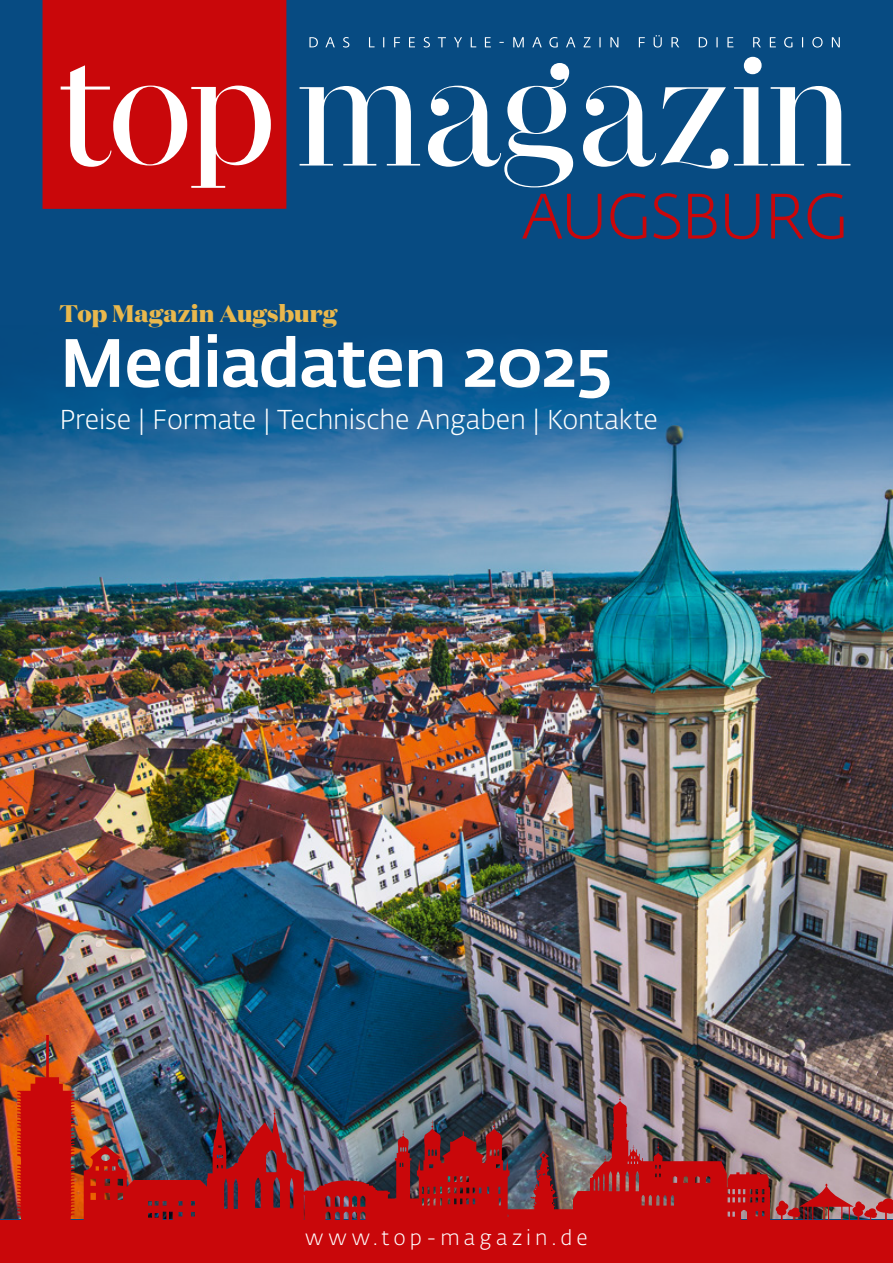
<style>
.page{position:relative;width:893px;height:1263px;background:#074b82}
.page>*{position:absolute;margin:0;border:0;box-sizing:border-box;transform-origin:0 0}
.t1{font:500 67.5px "Fedra Sans Alt Std";letter-spacing:-.015em;color:#fff}
.t2{font:300 27px "Fedra Sans Alt Std";letter-spacing:-.01em;color:#fff}
.t3{font:800 24px "Domaine Display";letter-spacing:.005em;color:#e9b84d}
.t4{font:300 21px "Fedra Sans Alt Std";letter-spacing:.195em;color:#fff}
</style>
<div class="page">
<img style="left:0;top:358px;width:893px;height:861px">
<div style="left:0;top:1220px;width:893px;height:43px;background:#c9070a"></div>
<div style="left:744px;top:57px;width:18px;height:17px;background:#fff;border-radius:50%"></div>
<svg style="left:300px;top:86px;width:120px;height:80px"></svg>
<svg style="left:428px;top:63px;width:145px;height:124px"></svg>
<svg style="left:583px;top:86px;width:145px;height:83px"></svg>
<svg style="left:734px;top:86px;width:116px;height:80px"></svg>
<div style="left:43px;top:0;width:243px;height:209px;background:#c9070a"></div>
<svg style="left:61px;top:65px;width:210px;height:123px"></svg>
<svg style="left:522px;top:193px;width:321px;height:46px"></svg>
<svg style="left:309px;top:35px;width:531px;height:13px"></svg>
<img style="left:13px;top:1035px;width:880px;height:185px">
<p class="t3" style="left:60px;top:298px;width:279px">Top Magazin Augsburg</p>
<h1 class="t1" style="left:60px;top:321px;width:554px">Mediadaten 2025</h1>
<p class="t2" style="left:60px;top:403px;width:600px">Preise | Formate | Technische Angaben | Kontakte</p>
<p class="t4" style="left:305px;top:1225px;width:284px">www.top-magazin.de</p>
</div>
